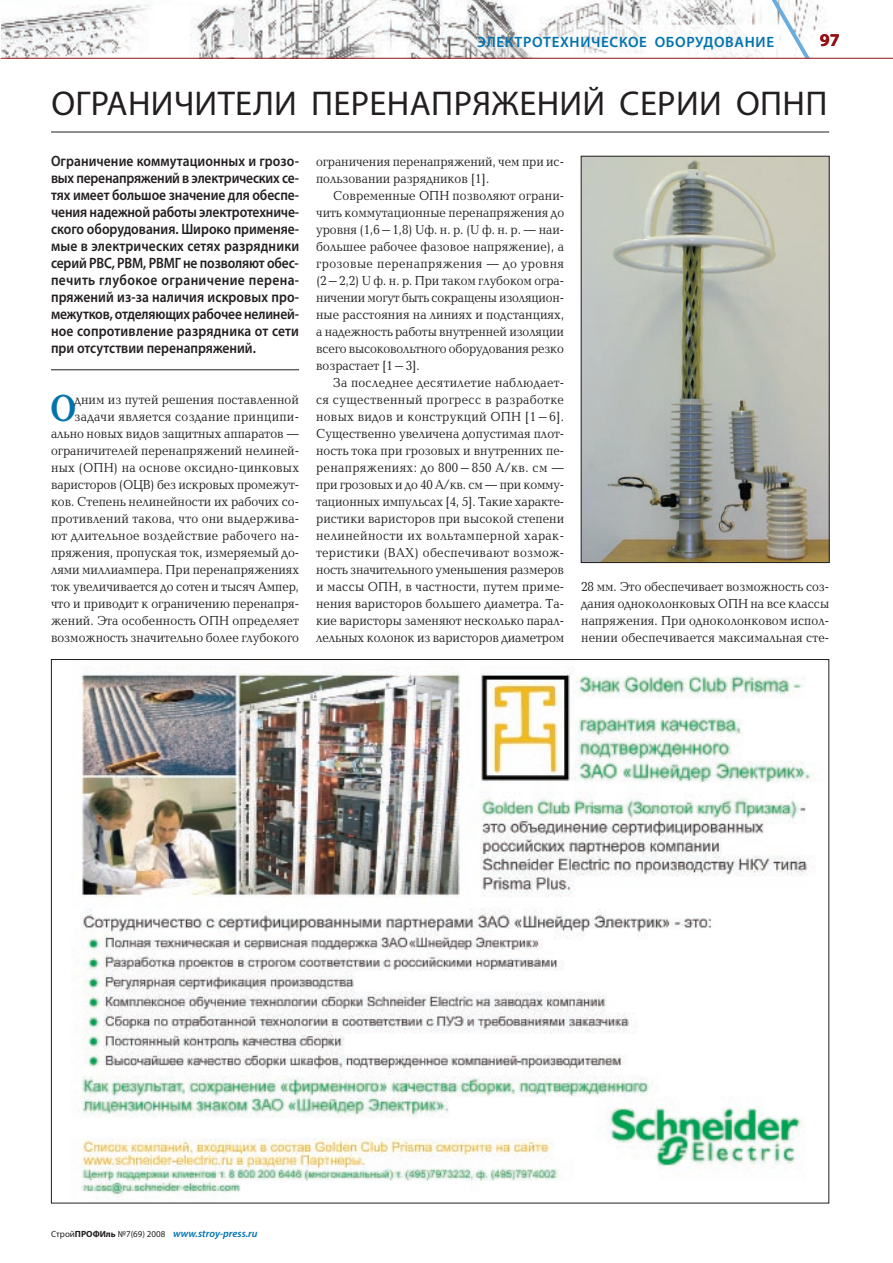
<style>
.page{position:relative;width:893px;height:1263px;background:#fff}
.page>*{position:absolute;margin:0;border:0;box-sizing:border-box;transform-origin:0 0}
._01PR-TextFIRST{font:700 38.85px "Baltica C";color:#0073ae;scale:.8 1}
._03PR-Zag{font:34.5px "Myriad Pro";letter-spacing:.01em;color:#231f20}
.t1{font:700 18px "Myriad Pro";color:#941114}
._02PR-Wodka{font:600 15px/17px "Myriad Pro";color:#231f20;text-align:justify;scale:.9 1}
.t2{font:600 15px "Myriad Pro";letter-spacing:.045em;color:#0073ae}
._01PR-Text{font:13.5px/17px "Baltica C";letter-spacing:-.005em;color:#231f20;text-align:justify;scale:.9 1}
._01PR-TextFIRST-2{font:13.5px/17px "Baltica C";color:#231f20;text-align:right;scale:.9 1}
._11PR-Table{font:italic 600 10.5px "Myriad Pro";color:#0073ae}
.s1{font-weight:400;font-style:normal;font-size:9px;color:#231f20}
.s2{font-weight:700;font-style:normal;font-size:9px;color:#231f20}
</style>
<div class="page">
<img style="left:1px;top:0;width:892px;height:58px">
<img style="left:455px;top:25px;width:317px;height:33px">
<svg style="left:772px;top:0;width:38px;height:58px"></svg>
<hr style="left:1px;top:58px;width:892px;height:1px;background:#941114">
<hr style="left:51px;top:132px;width:778px;height:1px;background:#231f20">
<hr style="left:51px;top:369px;width:248px;height:1px;background:#231f20">
<img style="left:583px;top:158px;width:244px;height:403px">
<div style="left:581px;top:156px;width:248px;height:407px;border:1px solid #231f20"></div>
<img style="left:78px;top:667px;width:736px;height:532px">
<p class="t2" style="left:477px;top:32px;width:298px">ЭЛЕКТРОТЕХНИЧЕСКОЕ ОБОРУДОВАНИЕ</p>
<p class="t1" style="left:820px;top:28px;width:21px">97</p>
<p class="_03PR-Zag" style="left:51px;top:82px;width:708px">ограничители перенапряжений серии ОПН</p>
<p class="_03PR-Zag" style="left:805px;top:82px;width:24px">п</p>
<p class="_02PR-Wodka" style="left:51px;top:152px;width:277px">Ограничение коммутационных и грозо&shy;вых перенапряжений в электрических се&shy;тях имеет большое значение для обеспе&shy;чения надежной работы электротехниче&shy;ского оборудования. Широко применяе&shy;мые в электрических сетях разрядники серий РВС, РВМ, РВМГ не позволяют обес&shy;печить глубокое ограничение перена&shy;пряжений из-за наличия искровых про&shy;межутков, отделяющих рабочее нелиней&shy;ное сопротивление разрядника от сети при отсутствии перенапряжений.</p>
<p class="_01PR-TextFIRST" style="left:51px;top:387px;width:32px">О</p>
<p class="_01PR-TextFIRST-2" style="left:51px;top:392px;width:277px">дним из путей решения поставленной задачи является создание принципи&shy;ально новых видов защитных аппаратов — ограничителей перенапряжений нелиней&shy;ных (ОПН) на основе оксидно-цинковых варисторов (ОЦВ) без искровых промежут&shy;ков. Степень нелинейности их рабочих со&shy;противлений такова, что они выдержива&shy;ют длительное воздействие рабочего на&shy;пряжения, пропуская ток, измеряемый до&shy;лями миллиампера. При перенапряжениях ток увеличивается до сотен и тысяч Ампер, что и приводит к ограничению перенапря&shy;жений. Эта особенность ОПН определяет возможность значительно более глубокого</p>
<p class="_01PR-TextFIRST-2" style="left:316px;top:153px;width:277px;text-align:left">ограничения перенапряжений, чем при ис&shy;пользовании разрядников [1].</p>
<p class="_01PR-Text" style="left:316px;top:187px;width:277px;text-indent:17px">Современные ОПН позволяют ограни&shy;чить коммутационные перенапряжения до уровня (1,6–1,8) Uф. н. р. (U ф. н. р. — наи&shy;большее рабочее фазовое напряжение), а грозовые перенапряжения — до уровня (2–2,2) U ф. н. р. При таком глубоком огра&shy;ничении могут быть сокращены изоляцион&shy;ные расстояния на линиях и подстанциях, а надежность работы внутренней изоляции всего высоковольтного оборудования резко возрастает [1–3].</p>
<p class="_01PR-Text" style="left:316px;top:375px;width:277px;text-indent:17px">За последнее десятилетие наблюдает&shy;ся существенный прогресс в разработке новых видов и конструкций ОПН [1–6].<br>Существенно увеличена допустимая плот&shy;ность тока при грозовых и внутренних пе&shy;ренапряжениях: до 800–850 А/кв. см — при грозовых и до 40 А/кв. см — при комму&shy;тационных импульсах [4, 5]. Такие характе&shy;ристики варисторов при высокой степени нелинейности их вольтамперной харак&shy;теристики (ВАХ) обеспечивают возмож&shy;ность значительного уменьшения размеров и массы ОПН, в частности, путем приме&shy;нения варисторов большего диаметра. Та&shy;кие варисторы заменяют несколько парал&shy;лельных колонок из варисторов диаметром</p>
<p class="_01PR-Text" style="left:581px;top:579px;width:277px">28 мм. Это обеспечивает возможность соз&shy;дания одноколонковых ОПН на все классы напряжения. При одноколонковом испол&shy;нении обеспечивается максимальная сте-</p>
<p class="_11PR-Table" style="left:51px;top:1227px;width:208px"><span class="s1">Cтрой</span><span class="s2">ПРОФИль</span> <span class="s1">№7(69) 2008</span> www.stroy-press.ru</p>
</div>
